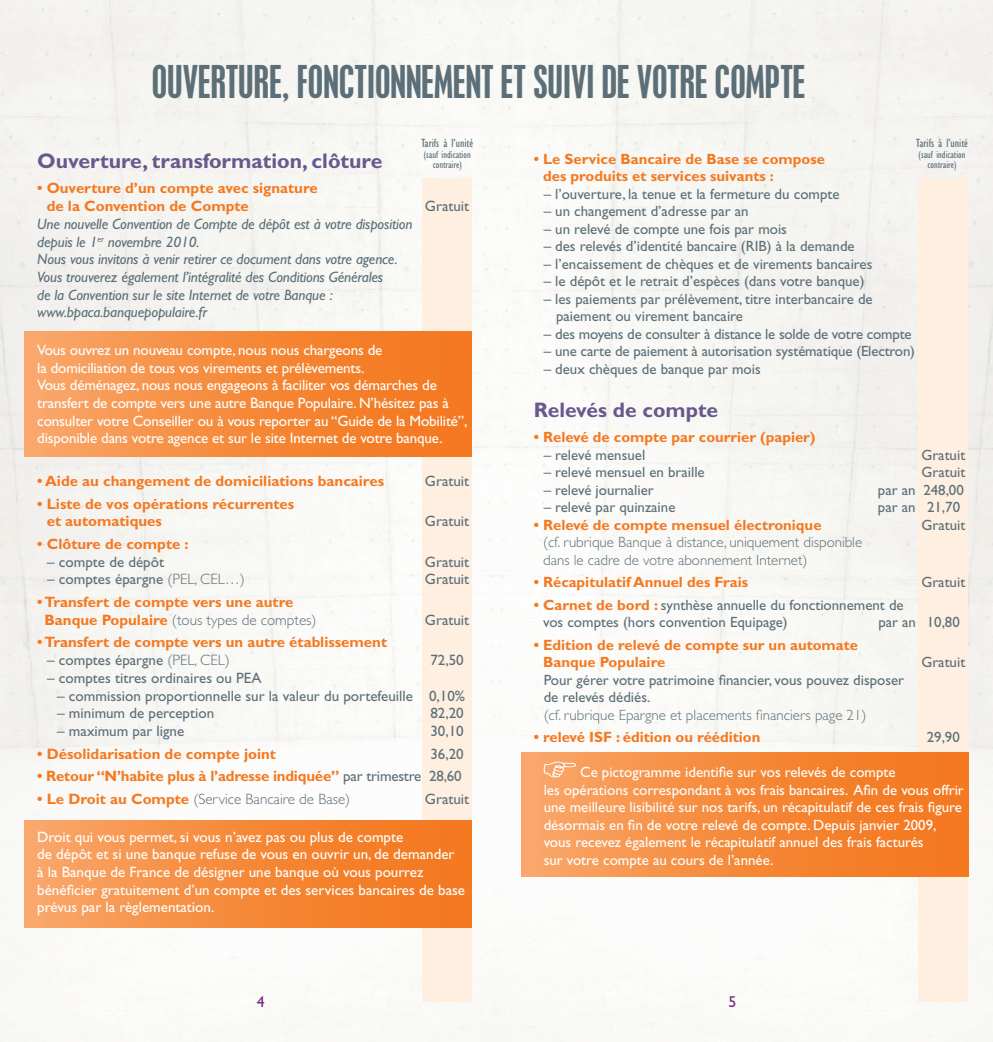
<style>
.page{position:relative;width:993px;height:1042px;background:#fff}
.page>*{position:absolute;margin:0;border:0;box-sizing:border-box;transform-origin:0 0}
.t1{font:condensed 40.25px "Placard MT Std";color:#5c6f78}
.t2{font:700 21.18px "Gill Sans Std";color:#68588e}
.t3{font:700 21px "Gill Sans Std";color:#68588e}
.t4{font:15.75px "Gill Sans Std";color:#712c7d}
.t5{font:15.05px/17.7px "Gill Sans Std";letter-spacing:-.01em;color:#fff}
.t6{font:700 15.05px/17.7px "Gill Sans Std";color:#f47921}
.t7{font:italic 15.05px/17.7px "Gill Sans Std";letter-spacing:-.01em;color:#5c6f78}
.t8{font:15.05px "Gill Sans Std";color:#5c6f78}
.t9{font:300 15.05px "Gill Sans Std";color:#5c6f78}
.t10{font:14.88px/17.5px "Gill Sans Std";color:#5c6f78}
.t11{font:14.88px/17.5px "Gill Sans Std";color:#fff}
.t12{font:700 14.88px/17.5px "Gill Sans Std";color:#f47921}
.t13{font:300 14.88px/17.5px "Gill Sans Std";color:#5c6f78}
.t14{font:condensed 12.25px "Gill Sans Std";color:#5c6f78}
.t15{font:condensed 10.5px/10.5px "Gill Sans Std";color:#5c6f78;text-align:center}
.s1{font-weight:300}
.s2{font-weight:300;color:#5c6f78}
.s3{font-weight:400;color:#5c6f78}
.s4{font-weight:700;color:#f47921}
</style>
<div class="page">
<div style="left:497px;top:0;width:495px;height:1042px;background:#f8f8f4"></div>
<div style="left:0;top:0;width:497px;height:1042px;background:#f7f7f4"></div>
<div style="left:918px;top:179px;width:49px;height:823px;background:#feefe1"></div>
<div style="left:521px;top:752px;width:446px;height:125px;background:linear-gradient(to right,#f9a465,#f37316)"></div>
<div style="left:422px;top:179px;width:49px;height:823px;background:#feefe1"></div>
<svg style="left:543px;top:761px;width:33px;height:17px"></svg>
<div style="left:25px;top:331px;width:446px;height:125px;background:linear-gradient(to right,#f9a465,#f37316)"></div>
<div style="left:25px;top:820px;width:446px;height:107px;background:linear-gradient(to right,#f9a465,#f37316)"></div>
<h1 class="t1" style="left:152px;top:57px;width:655px">OUVERTURE, FONCTIONNEMENT ET SUIVI DE VOTRE COMPTE</h1>
<h2 class="t2" style="left:37px;top:149px;width:346px">Ouverture, transformation, clôture</h2>
<p class="t6" style="left:47px;top:179px;width:272px;text-indent:-9px">• Ouverture d’un compte avec signature de la Convention de Compte</p>
<p class="t14" style="left:421px;top:137px;width:53px">Tarifs à l’unité</p>
<p class="t15" style="left:424px;top:149px;width:48px">(sauf indication contraire)</p>
<p class="t8" style="left:425px;top:197px;width:46px">Gratuit</p>
<p class="t7" style="left:37px;top:215px;width:376px">Une nouvelle Convention de Compte de dépôt est à votre disposition depuis le 1<sup>er</sup> novembre 2010.<br>Nous vous invitons à venir retirer ce document dans votre agence.<br>Vous trouverez également l’intégralité des Conditions Générales<br>de la Convention sur le site Internet de votre Banque : www.bpaca.banquepopulaire.fr</p>
<p class="t5" style="left:37px;top:341px;width:431px">Vous ouvrez un nouveau compte, nous nous chargeons de<br>la domiciliation de tous vos virements et prélèvements.<br>Vous déménagez, nous nous engageons à faciliter vos démarches de transfert de compte vers une autre Banque Populaire. N’hésitez pas à consulter votre Conseiller ou à vous reporter au “Guide de la Mobilité”, disponible dans votre agence et sur le site Internet de votre banque.</p>
<p class="t6" style="left:37px;top:472px;width:348px">• Aide au changement de domiciliations bancaires</p>
<p class="t8" style="left:425px;top:472px;width:46px">Gratuit</p>
<p class="t6" style="left:47px;top:495px;width:249px;text-indent:-9px">• Liste de vos opérations récurrentes et automatiques</p>
<p class="t8" style="left:425px;top:513px;width:46px">Gratuit</p>
<p class="t6" style="left:37px;top:535px;width:153px">• Clôture de compte :</p>
<p class="t8" style="left:47px;top:553px;width:118px">– compte de dépôt</p>
<p class="t8" style="left:425px;top:553px;width:46px">Gratuit</p>
<p class="t8" style="left:47px;top:571px;width:199px">– comptes épargne <span class="s1">(PEL, CEL…)</span></p>
<p class="t8" style="left:425px;top:571px;width:46px">Gratuit</p>
<p class="t6" style="left:44px;top:593px;width:273px;text-indent:-7px">• Transfert de compte vers une autre<br>Banque Populaire <span class="s2">(tous types de comptes)</span></p>
<p class="t8" style="left:425px;top:611px;width:46px">Gratuit</p>
<p class="t6" style="left:37px;top:633px;width:351px">• Transfert de compte vers un autre établissement</p>
<p class="t8" style="left:47px;top:651px;width:184px">– comptes épargne <span class="s1">(PEL, CEL)</span></p>
<p class="t8" style="left:430px;top:651px;width:35px">72,50</p>
<p class="t8" style="left:47px;top:669px;width:216px">– comptes titres ordinaires ou PEA</p>
<p class="t8" style="left:57px;top:687px;width:409px">– commission proportionnelle sur la valeur du portefeuille 0,10%</p>
<p class="t8" style="left:57px;top:704px;width:158px">– minimum de perception</p>
<p class="t8" style="left:430px;top:704px;width:35px">82,20</p>
<p class="t8" style="left:57px;top:722px;width:128px">– maximum par ligne</p>
<p class="t8" style="left:430px;top:722px;width:35px">30,10</p>
<p class="t6" style="left:37px;top:744px;width:240px">• Désolidarisation de compte joint</p>
<p class="t8" style="left:430px;top:745px;width:35px">36,20</p>
<p class="t6" style="left:37px;top:767px;width:425px">• Retour “N’habite plus à l’adresse indiquée” <span class="s3">par trimestre 28,60</span></p>
<p class="t9" style="left:37px;top:790px;width:314px"><span class="s4">• Le Droit au Compte</span> (Service Bancaire de Base)</p>
<p class="t8" style="left:425px;top:790px;width:46px">Gratuit</p>
<p class="t5" style="left:37px;top:828px;width:429px">Droit qui vous permet, si vous n’avez pas ou plus de compte<br>de dépôt et si une banque refuse de vous en ouvrir un, de demander<br>à la Banque de France de désigner une banque où vous pourrez bénéficier gratuitement d’un compte et des services bancaires de base prévus par la règlementation.</p>
<p class="t14" style="left:915px;top:137px;width:53px">Tarifs à l’unité</p>
<p class="t15" style="left:918px;top:149px;width:48px">(sauf indication contraire)</p>
<p class="t12" style="left:543px;top:150px;width:283px;text-indent:-9px">• Le Service Bancaire de Base se compose des produits et services suivants :</p>
<p class="t10" style="left:543px;top:185px;width:297px">– l’ouverture, la tenue et la fermeture du compte</p>
<p class="t10" style="left:543px;top:203px;width:206px">– un changement d’adresse par an</p>
<p class="t10" style="left:543px;top:220px;width:245px">– un relevé de compte une fois par mois</p>
<p class="t10" style="left:543px;top:238px;width:312px">– des relevés d’identité bancaire (RIB) à la demande</p>
<p class="t10" style="left:543px;top:255px;width:330px">– l’encaissement de chèques et de virements bancaires</p>
<p class="t10" style="left:543px;top:273px;width:322px">– le dépôt et le retrait d’espèces (dans votre banque)</p>
<p class="t10" style="left:556px;top:290px;width:318px;text-indent:-12px">– les paiements par prélèvement, titre interbancaire de paiement ou virement bancaire</p>
<p class="t10" style="left:543px;top:325px;width:369px">– des moyens de consulter à distance le solde de votre compte</p>
<p class="t10" style="left:543px;top:343px;width:373px">– une carte de paiement à autorisation systématique (Electron)</p>
<p class="t10" style="left:543px;top:360px;width:218px">– deux chèques de banque par mois</p>
<h3 class="t3" style="left:533px;top:398px;width:186px">Relevés de compte</h3>
<p class="t12" style="left:533px;top:429px;width:283px">• Relevé de compte par courrier (papier)</p>
<p class="t10" style="left:543px;top:446px;width:103px">– relevé mensuel</p>
<p class="t10" style="left:921px;top:446px;width:45px">Gratuit</p>
<p class="t10" style="left:543px;top:464px;width:162px">– relevé mensuel en braille</p>
<p class="t10" style="left:921px;top:464px;width:45px">Gratuit</p>
<p class="t10" style="left:543px;top:481px;width:112px">– relevé journalier</p>
<p class="t10" style="left:877px;top:481px;width:87px">par an 248,00</p>
<p class="t10" style="left:543px;top:499px;width:133px">– relevé par quinzaine</p>
<p class="t10" style="left:877px;top:499px;width:84px">par an 21,70</p>
<p class="t12" style="left:533px;top:516px;width:289px">• Relevé de compte mensuel électronique</p>
<p class="t10" style="left:921px;top:516px;width:45px">Gratuit</p>
<p class="t13" style="left:543px;top:534px;width:320px">(cf. rubrique Banque à distance, uniquement disponible dans le cadre de votre abonnement Internet)</p>
<p class="t12" style="left:533px;top:573px;width:216px">• Récapitulatif Annuel des Frais</p>
<p class="t10" style="left:921px;top:574px;width:45px">Gratuit</p>
<p class="t10" style="left:543px;top:596px;width:362px;text-indent:-9px"><span class="s4">• Carnet de bord :</span> synthèse annuelle du fonctionnement de vos comptes (hors convention Equipage)</p>
<p class="t10" style="left:878px;top:614px;width:83px">par an 10,80</p>
<p class="t12" style="left:543px;top:636px;width:316px;text-indent:-9px">• Edition de relevé de compte sur un automate<br>Banque Populaire</p>
<p class="t10" style="left:921px;top:653px;width:45px">Gratuit</p>
<p class="t10" style="left:543px;top:671px;width:362px">Pour gérer votre patrimoine financier, vous pouvez disposer de relevés dédiés.</p>
<p class="t13" style="left:543px;top:706px;width:324px">(cf. rubrique Epargne et placements financiers page 21)</p>
<p class="t12" style="left:533px;top:728px;width:228px">• relevé ISF : édition ou réédition</p>
<p class="t10" style="left:926px;top:728px;width:35px">29,90</p>
<p class="t11" style="left:543px;top:764px;width:421px;text-indent:36px">Ce pictogramme identifie sur vos relevés de compte<br>les opérations correspondant à vos frais bancaires. Afin de vous offrir une meilleure lisibilité sur nos tarifs, un récapitulatif de ces frais figure désormais en fin de votre relevé de compte. Depuis janvier 2009, vous recevez également le récapitulatif annuel des frais facturés<br>sur votre compte au cours de l’année.</p>
<p class="t4" style="left:256px;top:992px;width:9px">4</p>
<p class="t4" style="left:728px;top:992px;width:9px">5</p>
</div>
